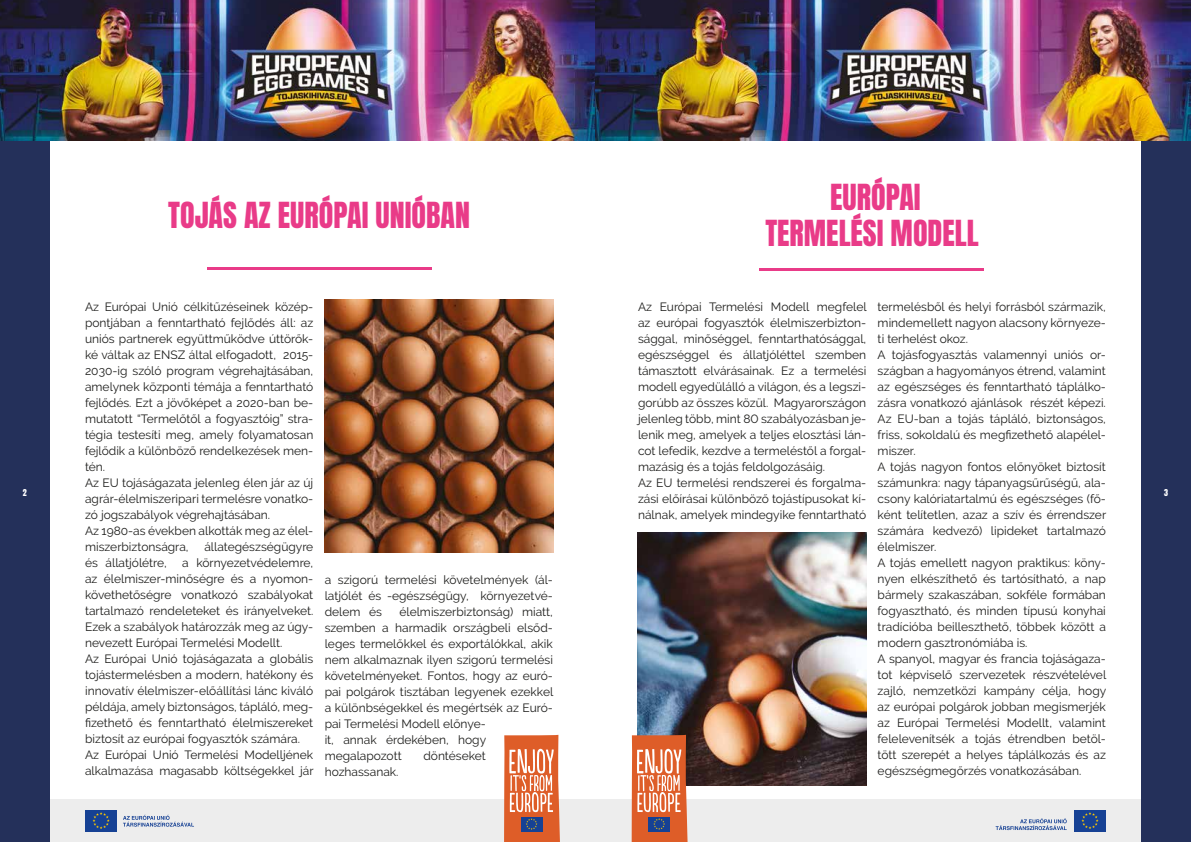
<style>
.page{position:relative;width:1191px;height:842px;background:#fff}
.page>*{position:absolute;margin:0;border:0;box-sizing:border-box;transform-origin:0 0}
.t1{font:30px/36px "Anton";color:#e93b88;text-align:center}
.t2{font:12px/16px "Raleway";color:#1d1d1b}
.t3{font:8px "Anton";color:#fff}
</style>
<div class="page">
<div style="left:0;top:799px;width:1191px;height:43px;background:#ededed"></div>
<div style="left:0;top:135px;width:50px;height:707px;background:#24305a"></div>
<div style="left:1141px;top:135px;width:50px;height:707px;background:#24305a"></div>
<img style="left:0;top:0;width:1191px;height:140px">
<svg style="left:504px;top:735px;width:56px;height:107px;background:#da7c59"></svg>
<div style="left:1074px;top:810px;width:32px;height:21px;background:#164194"></div>
<svg style="left:1081px;top:812px;width:17px;height:17px"></svg>
<div style="left:85px;top:810px;width:32px;height:21px;background:#164194"></div>
<svg style="left:93px;top:812px;width:17px;height:17px"></svg>
<svg style="left:123px;top:815px;width:71px;height:12px"></svg>
<svg style="left:995px;top:818px;width:71px;height:12px"></svg>
<img style="left:638px;top:532px;width:228px;height:253px">
<hr style="left:207px;top:267px;width:224px;height:3px;background:#e93b88">
<hr style="left:759px;top:268px;width:225px;height:3px;background:#e93b88">
<img style="left:325px;top:300px;width:228px;height:253px">
<svg style="left:631px;top:735px;width:57px;height:107px;background:#d67a58"></svg>
<h1 class="t1" style="left:168px;top:200px;width:303px">TOJÁS AZ EURÓPAI UNIÓBAN</h1>
<h1 class="t1" style="left:765px;top:182px;width:215px">EURÓPAI<br>TERMELÉSI MODELL</h1>
<p class="t2" style="left:638px;top:299px;width:230px">Az Európai Termelési Modell megfelel az európai fogyasztók élelmiszerbizton&shy;sággal, minőséggel, fenntarthatósággal, egészséggel és állatjóléttel szemben támasztott elvárásainak. Ez a termelési modell egyedülálló a világon, és a legszi&shy;gorúbb az összes közül. Magyarországon jelenleg több, mint 80 szabályozásban je&shy;lenik meg, amelyek a teljes elosztási lán&shy;cot lefedik, kezdve a termeléstől a forgal&shy;mazásig és a tojás feldolgozásáig.<br>Az EU termelési rendszerei és forgalma&shy;zási előírásai különböző tojástípusokat kí&shy;nálnak, amelyek mindegyike fenntartható</p>
<p class="t2" style="left:877px;top:299px;width:230px">termelésből és helyi forrásból származik, mindemellett nagyon alacsony környeze&shy;ti terhelést okoz.<br>A tojásfogyasztás valamennyi uniós or&shy;szágban a hagyományos étrend, valamint az egészséges és fenntartható táplálko&shy;zásra vonatkozó ajánlások részét képezi.<br>Az EU-ban a tojás tápláló, biztonságos, friss, sokoldalú és megfizethető alapélel&shy;miszer.<br>A tojás nagyon fontos előnyöket biztosít számunkra: nagy tápanyagsűrűségű, ala&shy;csony kalóriatartalmú és egészséges (fő&shy;ként telítetlen, azaz a szív és érrendszer számára kedvező) lipideket tartalmazó élelmiszer.<br>A tojás emellett nagyon praktikus: kön - nyen elkészíthető és tartósítható, a nap bármely szakaszában, sokféle formában fogyasztható, és minden típusú konyhai tradícióba beilleszthető, többek között a modern gasztronómiába is.<br>A spanyol, magyar és francia tojáságaza&shy;tot képviselő szervezetek részvételével zajló, nemzetközi kampány célja, hogy az európai polgárok jobban megismerjék az Európai Termelési Modellt, valamint felelevenítsék a tojás étrendben betöl&shy;tött szerepét a helyes táplálkozás és az egészségmegőrzés vonatkozásában.</p>
<p class="t2" style="left:85px;top:299px;width:230px">Az Európai Unió célkitűzéseinek közép&shy;pontjában a fenntartható fejlődés áll: az uniós partnerek együttműködve úttörők&shy;ké váltak az ENSZ által elfogadott, 2015- 2030-ig szóló program végrehajtásában, amelynek központi témája a fenntartható fejlődés. Ezt a jövőképet a 2020-ban be&shy;mutatott “Termelőtől a fogyasztóig” stra&shy;tégia testesíti meg, amely folyamatosan fejlődik a különböző rendelkezések men&shy;tén.<br>Az EU tojáságazata jelenleg élen jár az új agrár-élelmiszeripari termelésre vonatko&shy;zó jogszabályok végrehajtásában.<br>Az 1980-as években alkották meg az élel&shy;miszerbiztonságra,</p>
<p class="t3" style="left:23px;top:488px;width:5px">2</p>
<p class="t3" style="left:1164px;top:488px;width:5px">3</p>
<p class="t2" style="left:204px;top:539px;width:110px">állategészségügyre</p>
<p class="t2" style="left:85px;top:555px;width:230px;text-indent:97px">a környezetvédelemre, az élelmiszer-minőségre és a nyomon&shy;követhetőségre vonatkozó szabályokat tartalmazó rendeleteket és irányelveket.<br>Ezek a szabályok határozzák meg az úgy&shy;nevezett Európai Termelési Modellt.<br>Az Európai Unió tojáságazata a globális tojástermelésben a modern, hatékony és innovatív élelmiszer-előállítási lánc kiváló példája, amely biztonságos, tápláló, meg&shy;fizethető és fenntartható élelmiszereket biztosít az európai fogyasztók számára.<br>Az Európai Unió Termelési Modelljének alkalmazása magasabb költségekkel jár</p>
<p class="t2" style="left:85px;top:555px;width:83px">és állatjólétre,</p>
<p class="t2" style="left:325px;top:572px;width:230px;text-align:justify">a szigorú termelési követelmények (ál&shy;latjólét és -egészségügy, környezetvé&shy;delem és</p>
<p class="t2" style="left:325px;top:603px;width:230px;text-indent:75px">élelmiszerbiztonság) miatt, szemben a harmadik országbeli elsőd&shy;leges termelőkkel és exportálókkal, akik nem alkalmaznak ilyen szigorú termelési követelményeket. Fontos, hogy az euró&shy;pai polgárok tisztában legyenek ezekkel a különbségekkel és megértsék az Euró&shy;pai Termelési Modell előnye-<br>it, annak érdekében, hogy megalapozott</p>
<p class="t2" style="left:423px;top:747px;width:64px">döntéseket</p>
<p class="t2" style="left:325px;top:763px;width:75px">hozhassanak.</p>
</div>
